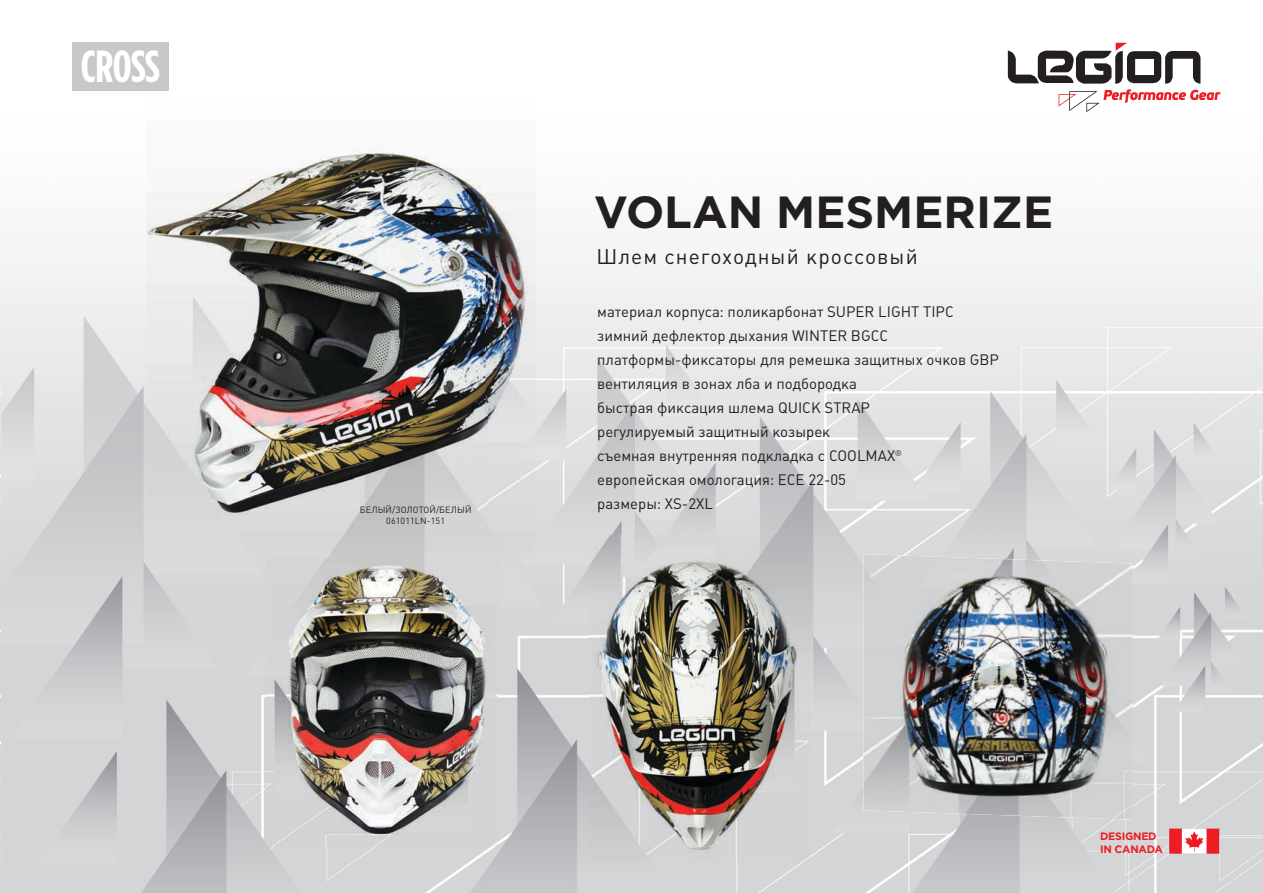
<style>
.page{position:relative;width:1263px;height:893px;background:#fff}
.page>*{position:absolute;margin:0;border:0;box-sizing:border-box;transform-origin:0 0}
.t1{font:700 45px "Gotham HTF";color:#231f20}
.t2{font:700 condensed 44.85px "Gotham HTF";letter-spacing:-.01em;color:#fff}
.t3{font:21px "Plumb C";letter-spacing:.05em;color:#231f20}
.t4{font:15px/24px "Plumb C";color:#231f20}
.t5{font:700 10.8px/12.9px "Gotham HTF";letter-spacing:-.025em;color:#ee1d23}
.t6{font:9px "Plumb C";letter-spacing:.01em;color:#231f20}
</style>
<div class="page">
<img style="left:0;top:0;width:1px;height:893px">
<img style="left:1px;top:42px;width:1262px;height:851px">
<img style="left:147px;top:99px;width:389px;height:452px">
<img style="left:266px;top:560px;width:232px;height:286px">
<img style="left:590px;top:536px;width:219px;height:326px">
<img style="left:863px;top:554px;width:270px;height:266px">
<svg style="left:1008px;top:43px;width:212px;height:69px"></svg>
<div style="left:72px;top:43px;width:97px;height:48px;background:#c7c8ca"></div>
<svg style="left:1169px;top:829px;width:50px;height:25px"></svg>
<h2 class="t2" style="left:81px;top:41px;width:80px">CROSS</h2>
<h1 class="t1" style="left:594px;top:186px;width:460px">VOLAN MESMERIZE</h1>
<h3 class="t3" style="left:596px;top:245px;width:323px">Шлем снегоходный кроссовый</h3>
<p class="t4" style="left:597px;top:300px;width:403px">материал корпуса: поликарбонат SUPER LIGHT TIPC зимний дефлектор дыхания WINTER BGСС платформы-фиксаторы для ремешка защитных очков GBP вентиляция в зонах лба и подбородка<br>быстрая фиксация шлема QUICK STRAP<br>регулируемый защитный козырек<br>съемная внутренняя подкладка с COOLMAX®<br>европейская омологация: ECE 22-05</p>
<p class="t6" style="left:360px;top:505px;width:113px">БЕЛЫЙ/ЗОЛОТОЙ/БЕЛЫЙ</p>
<p class="t4" style="left:597px;top:492px;width:117px">размеры: XS-2XL</p>
<p class="t6" style="left:386px;top:515px;width:60px">061011LN-151</p>
<p class="t5" style="left:1100px;top:829px;width:64px">DESIGNED<br>IN CANADA</p>
</div>
